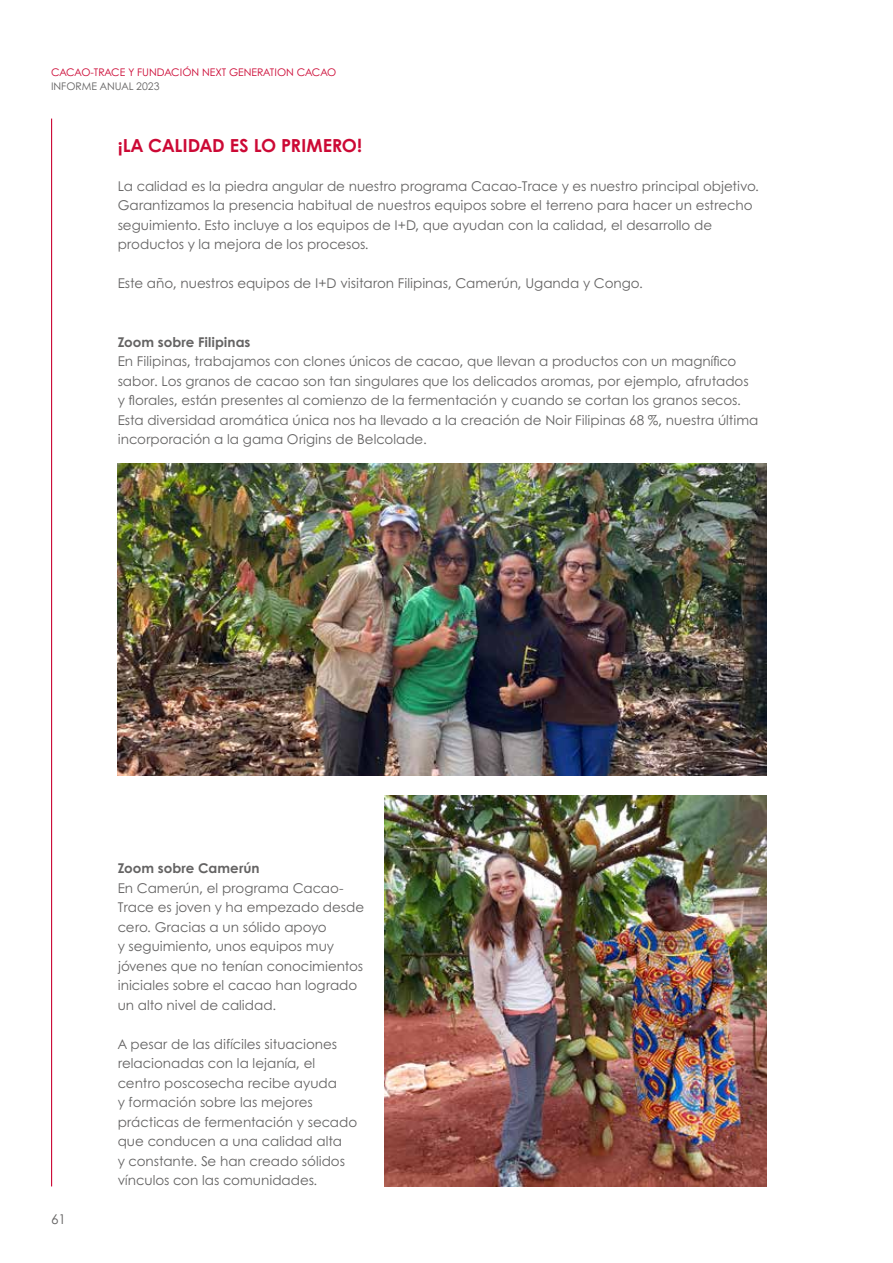
<style>
.page{position:relative;width:893px;height:1263px;background:#fff}
.page>*{position:absolute;margin:0;border:0;box-sizing:border-box;transform-origin:0 0}
.t1{font:700 18px "Century Gothic";color:#cc0935}
.t2{font:13.5px/19.5px "Century Gothic";color:#646363}
.t3{font:700 13.5px "Century Gothic";color:#646363}
.t4{font:10.5px "Century Gothic";color:#cc0935}
.t5{font:10.5px "Century Gothic";color:#646363}
</style>
<div class="page">
<img style="left:118px;top:464px;width:649px;height:312px">
<img style="left:385px;top:795px;width:382px;height:391px">
<hr style="left:51px;top:119px;width:1px;height:1067px;background:#cc0935">
<p class="t4" style="left:51px;top:66px;width:287px">CACAO-TRACE Y FUNDACIÓN NEXT GENERATION CACAO</p>
<p class="t5" style="left:51px;top:79px;width:110px">INFORME ANUAL 2023</p>
<h1 class="t1" style="left:118px;top:133px;width:246px">¡LA CALIDAD ES LO PRIMERO!</h1>
<p class="t2" style="left:118px;top:176px;width:643px">La calidad es la piedra angular de nuestro programa Cacao-Trace y es nuestro principal objetivo.<br>Garantizamos la presencia habitual de nuestros equipos sobre el terreno para hacer un estrecho seguimiento. Esto incluye a los equipos de I+D, que ayudan con la calidad, el desarrollo de productos y la mejora de los procesos.</p>
<p class="t2" style="left:118px;top:273px;width:527px">Este año, nuestros equipos de I+D visitaron Filipinas, Camerún, Uganda y Congo.</p>
<p class="t3" style="left:118px;top:333px;width:134px">Zoom sobre Filipinas</p>
<p class="t2" style="left:118px;top:351px;width:642px">En Filipinas, trabajamos con clones únicos de cacao, que llevan a productos con un magnífico sabor. Los granos de cacao son tan singulares que los delicados aromas, por ejemplo, afrutados y florales, están presentes al comienzo de la fermentación y cuando se cortan los granos secos.<br>Esta diversidad aromática única nos ha llevado a la creación de Noir Filipinas 68 %, nuestra última incorporación a la gama Origins de Belcolade.</p>
<p class="t2" style="left:51px;top:1209px;width:16px">61</p>
<p class="t3" style="left:118px;top:859px;width:143px">Zoom sobre Camerún</p>
<p class="t2" style="left:118px;top:878px;width:248px">En Camerún, el programa Cacao-<br>Trace es joven y ha empezado desde cero. Gracias a un sólido apoyo<br>y seguimiento, unos equipos muy jóvenes que no tenían conocimientos iniciales sobre el cacao han logrado un alto nivel de calidad.</p>
<p class="t2" style="left:118px;top:1033px;width:241px">A pesar de las difíciles situaciones relacionadas con la lejanía, el centro poscosecha recibe ayuda<br>y formación sobre las mejores prácticas de fermentación y secado que conducen a una calidad alta<br>y constante. Se han creado sólidos vínculos con las comunidades.</p>
</div>
